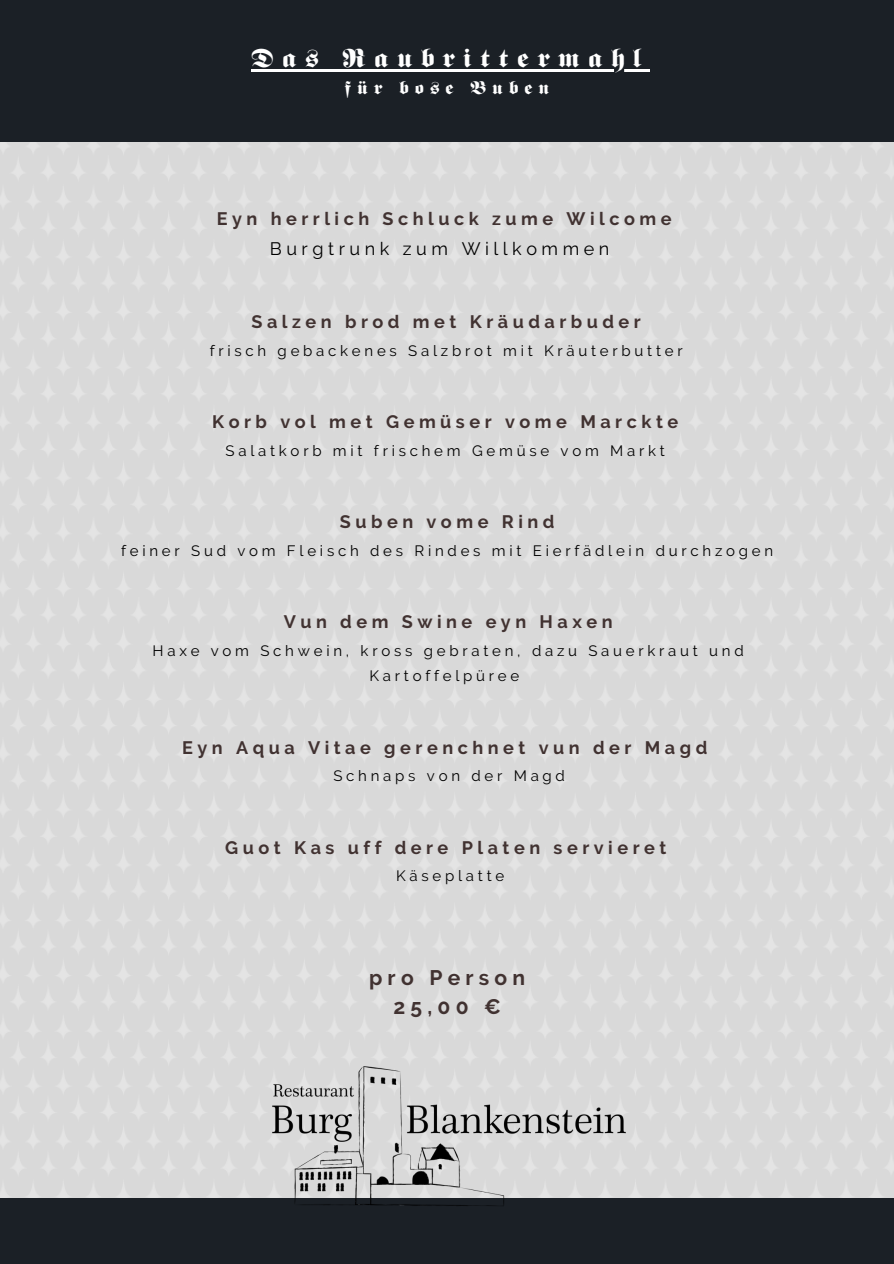
<style>
.page{position:relative;width:894px;height:1264px;background:#fff}
.page>*{position:absolute;margin:0;border:0;box-sizing:border-box;transform-origin:0 0}
.t1{font:30px "Berliner Regular Swfte";letter-spacing:.25em;color:#fff}
.t2{font:700 21px "Raleway";letter-spacing:.25em;color:#413231}
.t3{font:21px "Berliner Regular Swfte";letter-spacing:.25em;color:#fff}
.t4{font:700 18px "Raleway";letter-spacing:.25em;color:#413231}
.t5{font:18px "Raleway";letter-spacing:.25em;color:#000}
.t6{font:15px/26px "Raleway";letter-spacing:.25em;color:#000;text-align:center}
</style>
<div class="page">
<div style="left:0;top:0;width:893px;height:142px;background:#1b2026"></div>
<div style="left:0;top:1198px;width:893px;height:65px;background:#1b2026"></div>
<img style="left:266px;top:1066px;width:361px;height:140px">
<hr style="left:251px;top:69px;width:399px;height:2px;background:#fff">
<p class="t1" style="left:251px;top:43px;width:392px">Das Raubrittermahl</p>
<p class="t3" style="left:344px;top:77px;width:207px">für bose Buben</p>
<p class="t4" style="left:216px;top:208px;width:456px">Eyn herrlich Schluck zume Wilcome</p>
<p class="t5" style="left:270px;top:238px;width:341px">Burgtrunk zum Willkommen</p>
<p class="t4" style="left:251px;top:311px;width:391px">Salzen brod met Kräudarbuder</p>
<p class="t6" style="left:210px;top:338px;width:474px">frisch gebackenes Salzbrot mit Kräuterbutter</p>
<p class="t4" style="left:212px;top:411px;width:467px">Korb vol met Gemüser vome Marckte</p>
<p class="t6" style="left:225px;top:437px;width:440px">Salatkorb mit frischem Gemüse vom Markt</p>
<p class="t4" style="left:340px;top:511px;width:216px">Suben vome Rind</p>
<p class="t6" style="left:121px;top:537px;width:653px">feiner Sud vom Fleisch des Rindes mit Eierfädlein durchzogen</p>
<p class="t4" style="left:283px;top:611px;width:330px">Vun dem Swine eyn Haxen</p>
<p class="t6" style="left:152px;top:637px;width:592px">Haxe vom Schwein, kross gebraten, dazu Sauerkraut und<br>Kartoffelpüree</p>
<p class="t4" style="left:182px;top:737px;width:526px">Eyn Aqua Vitae gerenchnet vun der Magd</p>
<p class="t6" style="left:333px;top:763px;width:233px">Schnaps von der Magd</p>
<p class="t4" style="left:225px;top:836px;width:442px">Guot Kas uff dere Platen servieret</p>
<p class="t6" style="left:396px;top:863px;width:110px">Käseplatte</p>
<p class="t2" style="left:369px;top:965px;width:158px">pro Person</p>
<p class="t2" style="left:393px;top:994px;width:109px">25,00 €</p>
</div>
